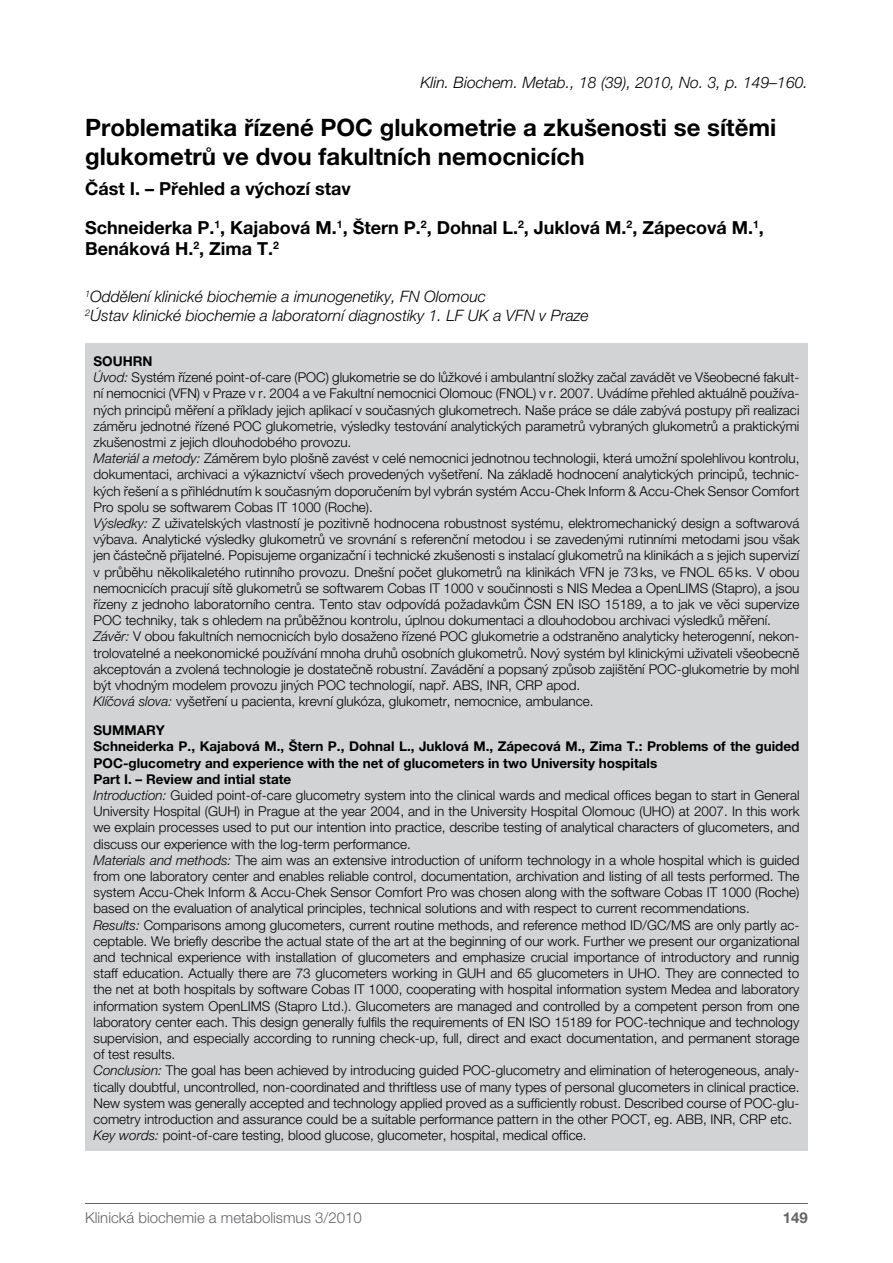
<style>
.page{position:relative;width:893px;height:1263px;background:#fff}
.page>*{position:absolute;margin:0;border:0;box-sizing:border-box;transform-origin:0 0}
.t1{font:700 24px/28.8px "Helvetica Neue CE";color:#000}
.t2{font:700 18px/38.5px "Helvetica Neue CE";color:#000}
.t3{font:italic 300 15.75px/18.9px "Helvetica Neue CE";color:#000}
.t4{font:300 15px "Helvetica Neue CE";color:#636466}
.t5{font:700 15px "Helvetica Neue CE";color:#636466}
.t6{font:300 13.5px/16.2px "Helvetica Neue CE";color:#000}
.s1{font-weight:700}
.s2{font-style:italic}
</style>
<div class="page">
<hr style="left:85px;top:1203px;width:723px;height:1px;background:#636466">
<div style="left:85px;top:343px;width:723px;height:808px;background:#d1d3d4"></div>
<p class="t3" style="left:420px;top:73px;width:389px">Klin. Biochem. Metab., 18 (39), 2010, No. 3, p. 149–160.</p>
<h1 class="t1" style="left:85px;top:113px;width:693px">Problematika řízené POC glukometrie a zkušenosti se sítěmi glukometrů ve dvou fakultních nemocnicích</h1>
<h2 class="t2" style="left:85px;top:170px;width:680px">Část I. – Přehled a výchozí stav<br>Schneiderka P.<sup>1</sup>, Kajabová M.<sup>1</sup>, Štern P.<sup>2</sup>, Dohnal L.<sup>2</sup>, Juklová M.<sup>2</sup>, Zápecová M.<sup>1</sup>,</h2>
<h2 class="t2" style="left:85px;top:230px;width:196px">Benáková H.<sup>2</sup>, Zima T.<sup>2</sup></h2>
<p class="t3" style="left:85px;top:287px;width:505px"><sup>1</sup>Oddělení klinické biochemie a imunogenetiky, FN Olomouc<br><sup>2</sup>Ústav klinické biochemie a laboratorní diagnostiky 1. LF UK a VFN v Praze</p>
<p class="t6" style="left:94px;top:353px;width:707px"><span class="s1">SOUHRN<br></span><span class="s2">Úvod:</span> Systém řízené point-of-care (POC) glukometrie se do lůžkové i ambulantní složky začal zavádět ve Všeobecné fakult&shy;ní nemocnici (VFN) v Praze v r. 2004 a ve Fakultní nemocnici Olomouc (FNOL) v r. 2007. Uvádíme přehled aktuálně používa&shy;ných principů měření a příklady jejich aplikací v současných glukometrech. Naše práce se dále zabývá postupy při realizaci záměru jednotné řízené POC glukometrie, výsledky testování analytických parametrů vybraných glukometrů a praktickými zkušenostmi z jejich dlouhodobého provozu.<br><span class="s2">Materiál a metody:</span> Záměrem bylo plošně zavést v celé nemocnici jednotnou technologii, která umožní spolehlivou kontrolu, dokumentaci, archivaci a výkaznictví všech provedených vyšetření. Na základě hodnocení analytických principů, technic&shy;kých řešení a s přihlédnutím k současným doporučením byl vybrán systém Accu-Chek Inform &amp; Accu-Chek Sensor Comfort Pro spolu se softwarem Cobas IT 1000 (Roche).<br><span class="s2">Výsledky:</span> Z uživatelských vlastností je pozitivně hodnocena robustnost systému, elektromechanický design a softwarová výbava. Analytické výsledky glukometrů ve srovnání s referenční metodou i se zavedenými rutinními metodami jsou však jen částečně přijatelné. Popisujeme organizační i technické zkušenosti s instalací glukometrů na klinikách a s jejich supervizí v průběhu několikaletého rutinního provozu. Dnešní počet glukometrů na klinikách VFN je 73ks, ve FNOL 65ks. V obou nemocnicích pracují sítě glukometrů se softwarem Cobas IT 1000 v součinnosti s NIS Medea a OpenLIMS (Stapro), a jsou řízeny z jednoho laboratorního centra. Tento stav odpovídá požadavkům ČSN EN ISO 15189, a to jak ve věci supervize POC techniky, tak s ohledem na průběžnou kontrolu, úplnou dokumentaci a dlouhodobou archivaci výsledků měření.<br><span class="s2">Závěr:</span> V obou fakultních nemocnicích bylo dosaženo řízené POC glukometrie a odstraněno analyticky heterogenní, nekon&shy;trolovatelné a neekonomické používání mnoha druhů osobních glukometrů. Nový systém byl klinickými uživateli všeobecně akceptován a zvolená technologie je dostatečně robustní. Zavádění a popsaný způsob zajištění POC-glukometrie by mohl být vhodným modelem provozu jiných POC technologií, např. ABS, INR, CRP apod.<br><span class="s2">Klíčová slova:</span> vyšetření u pacienta, krevní glukóza, glukometr, nemocnice, ambulance.</p>
<p class="t6" style="left:94px;top:722px;width:707px"><span class="s1">SUMMARY<br>Schneiderka P., Kajabová M., Štern P., Dohnal L., Juklová M., Zápecová M., Zima T.: Problems of the guided POC-glucometry and experience with the net of glucometers in two University hospitals<br>Part I. – Review and intial state<br></span><span class="s2">Introduction:</span> Guided point-of-care glucometry system into the clinical wards and medical offices began to start in General University Hospital (GUH) in Prague at the year 2004, and in the University Hospital Olomouc (UHO) at 2007. In this work we explain processes used to put our intention into practice, describe testing of analytical characters of glucometers, and discuss our experience with the log-term performance.<br><span class="s2">Materials and methods:</span> The aim was an extensive introduction of uniform technology in a whole hospital which is guided from one laboratory center and enables reliable control, documentation, archivation and listing of all tests performed. The system Accu-Chek Inform &amp; Accu-Chek Sensor Comfort Pro was chosen along with the software Cobas IT 1000 (Roche) based on the evaluation of analytical principles, technical solutions and with respect to current recommendations.<br><span class="s2">Results:</span> Comparisons among glucometers, current routine methods, and reference method ID/GC/MS are only partly ac&shy;ceptable. We briefly describe the actual state of the art at the beginning of our work. Further we present our organizational and technical experience with installation of glucometers and emphasize crucial importance of introductory and runnig staff education. Actually there are 73 glucometers working in GUH and 65 glucometers in UHO. They are connected to the net at both hospitals by software Cobas IT 1000, cooperating with hospital information system Medea and laboratory information system OpenLIMS (Stapro Ltd.). Glucometers are managed and controlled by a competent person from one laboratory center each. This design generally fulfils the requirements of EN ISO 15189 for POC-technique and technology supervision, and especially according to running check-up, full, direct and exact documentation, and permanent storage of test results.<br><span class="s2">Conclusion:</span> The goal has been achieved by introducing guided POC-glucometry and elimination of heterogeneous, analy&shy;tically doubtful, uncontrolled, non-coordinated and thriftless use of many types of personal glucometers in clinical practice.<br>New system was generally accepted and technology applied proved as a sufficiently robust. Described course of POC-glu&shy;cometry introduction and assurance could be a suitable performance pattern in the other POCT, eg. ABB, INR, CRP etc.<br><span class="s2">Key words:</span> point-of-care testing, blood glucose, glucometer, hospital, medical office.</p>
<p class="t4" style="left:85px;top:1209px;width:278px">Klinická biochemie a metabolismus 3/2010</p>
<p class="t5" style="left:783px;top:1209px;width:27px">149</p>
</div>
